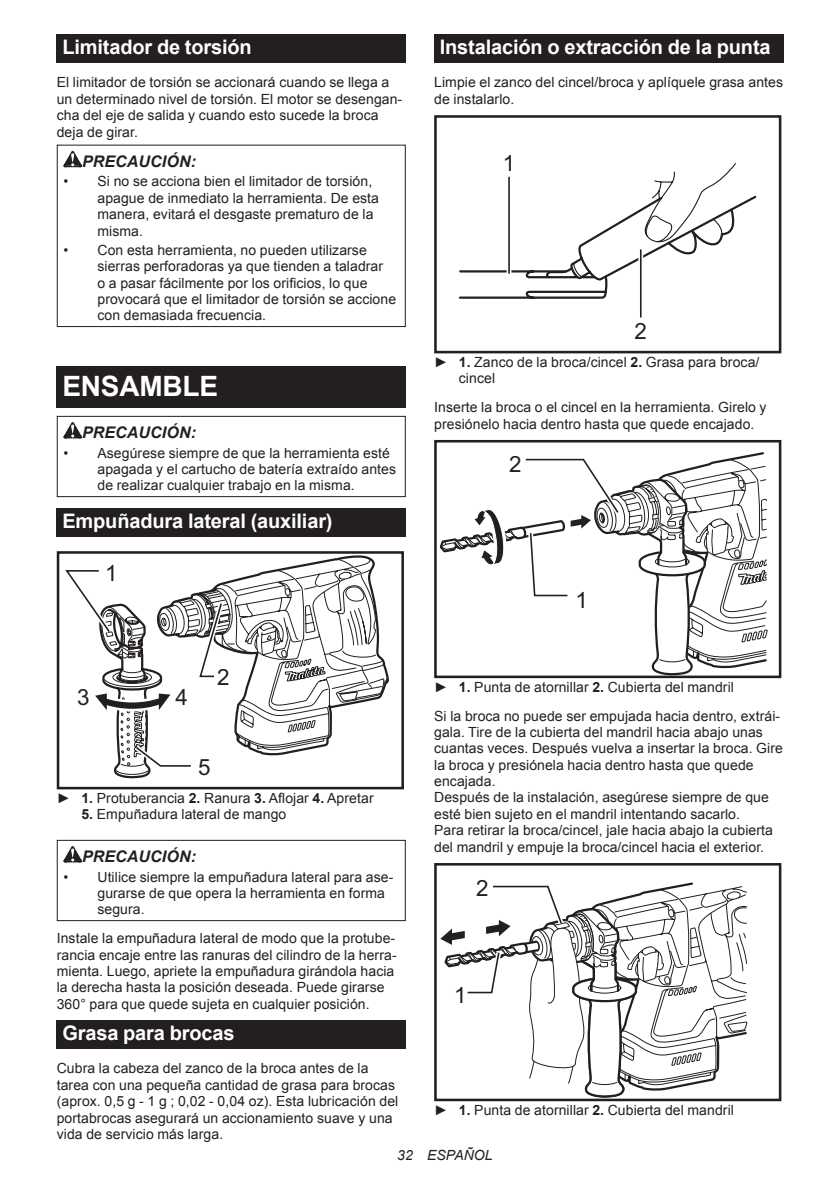
<style>
.page{position:relative;width:840px;height:1191px;background:#fff}
.page>*{position:absolute;margin:0;border:0;box-sizing:border-box;transform-origin:0 0}
.t1{font:700 28px "Arial";letter-spacing:-.01em;color:#fff}
.t2{font:22.4px "Arial";color:#231f20}
.t3{font:700 20px "Arial";letter-spacing:-.01em;color:#fff}
.t4{font:italic 700 16px "Arial";letter-spacing:.005em;color:#231f20}
.t5{font:14px/16.4px "Arial";letter-spacing:.005em;color:#231f20}
.t6{font:italic 14px "Arial";letter-spacing:.005em;color:#231f20}
.s1{font-weight:700}
</style>
<div class="page">
<div style="left:57px;top:34px;width:348px;height:29px;background:#231f20"></div>
<svg style="left:63px;top:151px;width:19px;height:16px"></svg>
<div style="left:57px;top:145px;width:348px;height:182px;border:1px solid #231f20"></div>
<div style="left:57px;top:367px;width:348px;height:41px;background:#231f20"></div>
<svg style="left:63px;top:422px;width:19px;height:16px"></svg>
<div style="left:57px;top:416px;width:348px;height:81px;border:1px solid #231f20"></div>
<div style="left:57px;top:508px;width:348px;height:29px;background:#231f20"></div>
<div style="left:57px;top:551px;width:347px;height:238px;border:3px solid #231f20"></div>
<svg style="left:58px;top:558px;width:330px;height:222px"></svg>
<svg style="left:63px;top:846px;width:19px;height:16px"></svg>
<div style="left:57px;top:840px;width:348px;height:81px;border:1px solid #231f20"></div>
<div style="left:57px;top:1020px;width:348px;height:28px;background:#231f20"></div>
<div style="left:434px;top:34px;width:348px;height:29px;background:#231f20"></div>
<svg style="left:459px;top:163px;width:298px;height:136px"></svg>
<svg style="left:506px;top:177px;width:5px;height:96px"></svg>
<hr style="left:508px;top:177px;width:1px;height:96px;background:#231f20">
<svg style="left:638px;top:250px;width:4px;height:67px"></svg>
<hr style="left:639px;top:250px;width:2px;height:67px;background:#231f20">
<div style="left:434px;top:115px;width:347px;height:238px;border:3px solid #231f20"></div>
<div style="left:434px;top:440px;width:347px;height:238px;border:3px solid #231f20"></div>
<svg style="left:438px;top:440px;width:329px;height:237px"></svg>
<div style="left:434px;top:863px;width:347px;height:238px;border:3px solid #231f20"></div>
<svg style="left:440px;top:882px;width:308px;height:217px"></svg>
<h3 class="t3" style="left:62px;top:34px;width:191px">Limitador de torsión</h3>
<p class="t5" style="left:57px;top:74px;width:347px">El limitador de torsión se accionará cuando se llega a un determinado nivel de torsión. El motor se desengan&shy;cha del eje de salida y cuando esto sucede la broca deja de girar.</p>
<p class="t4" style="left:82px;top:151px;width:115px">PRECAUCIÓN:</p>
<p class="t5" style="left:97px;top:173px;width:283px;text-indent:-34px">• Si no se acciona bien el limitador de torsión, apague de inmediato la herramienta. De esta manera, evitará el desgaste prematuro de la misma.</p>
<p class="t5" style="left:97px;top:242px;width:300px;text-indent:-34px">• Con esta herramienta, no pueden utilizarse sierras perforadoras ya que tienden a taladrar<br>o a pasar fácilmente por los orificios, lo que provocará que el limitador de torsión se accione con demasiada frecuencia.</p>
<h1 class="t1" style="left:62px;top:368px;width:157px">ENSAMBLE</h1>
<p class="t4" style="left:82px;top:422px;width:115px">PRECAUCIÓN:</p>
<p class="t5" style="left:97px;top:445px;width:300px;text-indent:-34px">• Asegúrese siempre de que la herramienta esté apagada y el cartucho de batería extraído antes de realizar cualquier trabajo en la misma.</p>
<h3 class="t3" style="left:62px;top:508px;width:271px">Empuñadura lateral (auxiliar)</h3>
<h2 class="t2" style="left:105px;top:558px;width:14px">1</h2>
<h2 class="t2" style="left:77px;top:682px;width:14px">3</h2>
<h2 class="t2" style="left:175px;top:682px;width:14px">4</h2>
<h2 class="t2" style="left:217px;top:662px;width:14px">2</h2>
<h2 class="t2" style="left:198px;top:752px;width:14px">5</h2>
<p class="t5" style="left:57px;top:790px;width:318px">► <span class="s1">1.</span> Protuberancia <span class="s1">2.</span> Ranura <span class="s1">3.</span> Aflojar <span class="s1">4.</span> Apretar</p>
<p class="t5" style="left:81px;top:806px;width:206px"><span class="s1">5.</span> Empuñadura lateral de mango</p>
<p class="t4" style="left:82px;top:846px;width:115px">PRECAUCIÓN:</p>
<p class="t5" style="left:97px;top:868px;width:297px;text-indent:-34px">• Utilice siempre la empuñadura lateral para ase&shy;gurarse de que opera la herramienta en forma segura.</p>
<p class="t5" style="left:57px;top:930px;width:341px">Instale la empuñadura lateral de modo que la protube&shy;rancia encaje entre las ranuras del cilindro de la herra&shy;mienta. Luego, apriete la empuñadura girándola hacia la derecha hasta la posición deseada. Puede girarse 360° para que quede sujeta en cualquier posición.</p>
<h3 class="t3" style="left:62px;top:1019px;width:173px">Grasa para brocas</h3>
<p class="t5" style="left:57px;top:1060px;width:343px">Cubra la cabeza del zanco de la broca antes de la tarea con una pequeña cantidad de grasa para brocas (aprox. 0,5 g - 1 g ; 0,02 - 0,04 oz). Esta lubricación del portabrocas asegurará un accionamiento suave y una vida de servicio más larga.</p>
<h3 class="t3" style="left:439px;top:34px;width:332px">Instalación o extracción de la punta</h3>
<p class="t5" style="left:434px;top:74px;width:350px">Limpie el zanco del cincel/broca y aplíquele grasa antes de instalarlo.</p>
<h2 class="t2" style="left:502px;top:148px;width:14px">1</h2>
<h2 class="t2" style="left:634px;top:317px;width:14px">2</h2>
<p class="t5" style="left:458px;top:354px;width:302px;text-indent:-25px">► <span class="s1">1.</span> Zanco de la broca/cincel <span class="s1">2.</span> Grasa para broca/ cincel</p>
<p class="t5" style="left:434px;top:399px;width:334px">Inserte la broca o el cincel en la herramienta. Girelo y presiónelo hacia dentro hasta que quede encajado.</p>
<h2 class="t2" style="left:508px;top:450px;width:14px">2</h2>
<h2 class="t2" style="left:575px;top:586px;width:14px">1</h2>
<p class="t5" style="left:434px;top:672px;width:347px;line-height:28.8px">► <span class="s1">1.</span> Punta de atornillar <span class="s1">2.</span> Cubierta del mandril<br>Si la broca no puede ser empujada hacia dentro, extrái-</p>
<p class="t5" style="left:434px;top:724px;width:350px">gala. Tire de la cubierta del mandril hacia abajo unas cuantas veces. Después vuelva a insertar la broca. Gire la broca y presiónela hacia dentro hasta que quede encajada.<br>Después de la instalación, asegúrese siempre de que esté bien sujeto en el mandril intentando sacarlo.<br>Para retirar la broca/cincel, jale hacia abajo la cubierta del mandril y empuje la broca/cincel hacia el exterior.</p>
<h2 class="t2" style="left:476px;top:873px;width:14px">2</h2>
<h2 class="t2" style="left:454px;top:981px;width:14px">1</h2>
<p class="t5" style="left:434px;top:1101px;width:301px">► <span class="s1">1.</span> Punta de atornillar <span class="s1">2.</span> Cubierta del mandril</p>
<p class="t6" style="left:397px;top:1146px;width:97px">32 ESPAÑOL</p>
</div>
